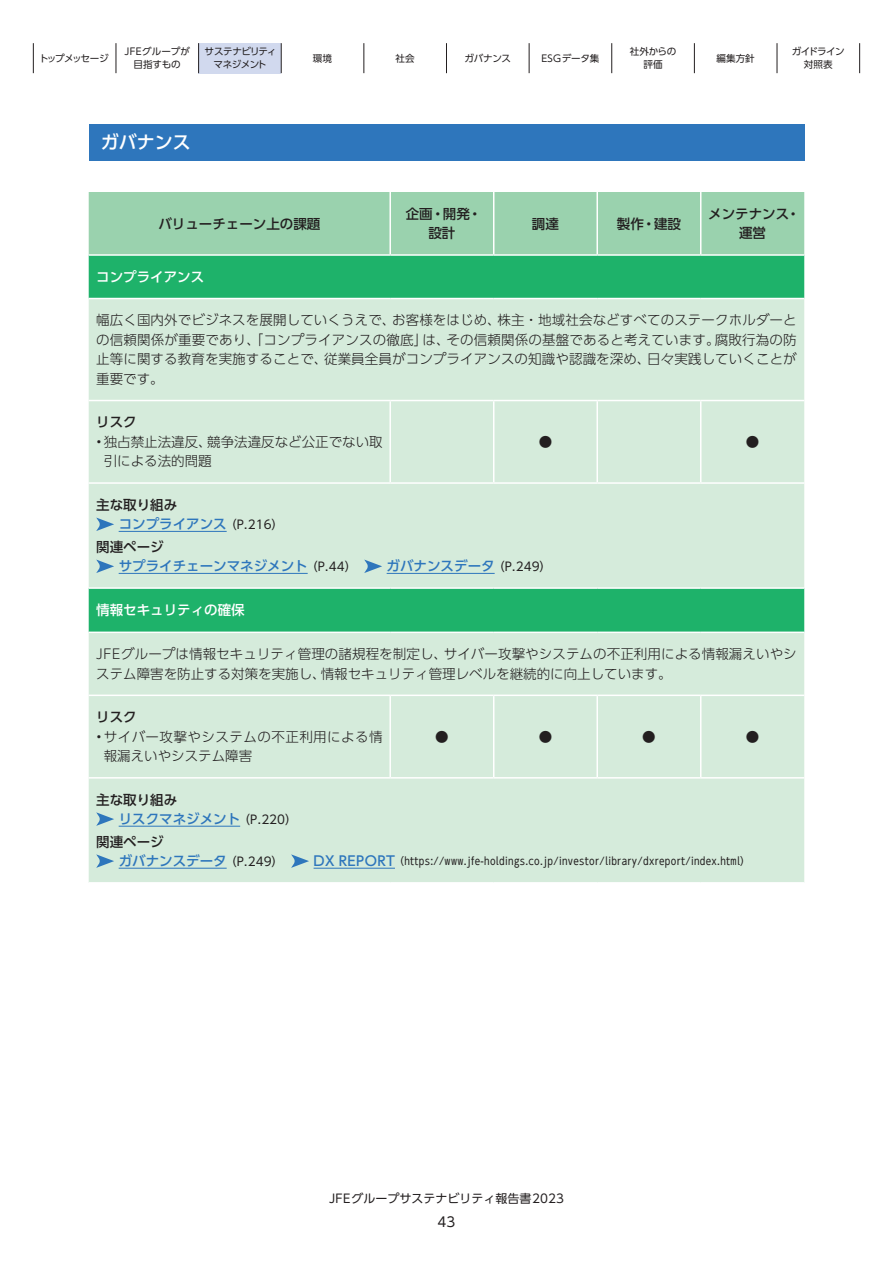
<style>
.page{position:relative;width:893px;height:1263px;background:#fff}
.page>*{position:absolute;margin:0;border:0;box-sizing:border-box;transform-origin:0 0}
.t1{font:500 18px "UD Shin Go Pro";color:#fff}
.t2{font:300 13.5px/19.5px "UD Shin Go Pro";letter-spacing:.005em;color:#231f20}
.t3{font:500 13.5px/19.5px "UD Shin Go Pro";color:#2e76bc}
.t4{font:500 13.5px/19.5px "UD Shin Go Pro";color:#231f20;text-align:center}
.t5{font:300 13.5px/19.5px "UD Shin Go Pro";letter-spacing:.035em;color:#231f20}
.t6{font:500 13.5px "UD Shin Go Pro";color:#fff}
.t7{font:13.5px "UD Shin Go Pro";color:#231f20}
.t8{font:12px "UD Shin Go Pro";color:#231f20}
.t9{font:10.5px "UD Shin Go C Osiz Pr 6";letter-spacing:.03em;color:#231f20}
.t10{font:9.6px/12.8px "UD Shin Go Pro";letter-spacing:-.06em;color:#231f20;text-align:center}
.t11{font:9.6px/12.8px "UD Shin Go Pro";letter-spacing:-.025em;color:#231f20;text-align:center}
.t12{font:9.6px/12.8px "UD Shin Go Pro";color:#231f20;text-align:center}
.t13{font:9.6px "UD Shin Go Pro";letter-spacing:-.115em;color:#231f20}
.t14{font:9.6px "UD Shin Go Pro";letter-spacing:.015em;color:#231f20}
.s1{color:#231f20}
.s2{font-weight:400;font-size:12px;color:#231f20}
.s3{font-family:"UD Shin Go Pro";font-weight:500;font-size:13.5px;color:#2e76bc}
</style>
<div class="page">
<div style="left:199px;top:43px;width:82px;height:30px;background:#d1d9ee"></div>
<hr style="left:33px;top:43px;width:1px;height:30px;background:#231f20">
<hr style="left:116px;top:43px;width:1px;height:30px;background:#231f20">
<hr style="left:198px;top:43px;width:1px;height:30px;background:#231f20">
<hr style="left:281px;top:43px;width:1px;height:30px;background:#231f20">
<hr style="left:364px;top:43px;width:1px;height:30px;background:#231f20">
<hr style="left:446px;top:43px;width:1px;height:30px;background:#231f20">
<hr style="left:529px;top:43px;width:1px;height:30px;background:#231f20">
<hr style="left:611px;top:43px;width:1px;height:30px;background:#231f20">
<hr style="left:694px;top:43px;width:1px;height:30px;background:#231f20">
<hr style="left:777px;top:43px;width:1px;height:30px;background:#231f20">
<hr style="left:859px;top:43px;width:1px;height:30px;background:#231f20">
<div style="left:89px;top:192px;width:715px;height:62px;background:#9ad2ae"></div>
<div style="left:89px;top:256px;width:715px;height:42px;background:#1eb26a"></div>
<svg style="left:89px;top:299px;width:715px;height:583px;background:#c7e6d2"></svg>
<hr style="left:389px;top:192px;width:2px;height:62px;background:#fff">
<hr style="left:493px;top:192px;width:1px;height:62px;background:#fff">
<hr style="left:89px;top:400px;width:301px;height:1px;background:#fff">
<hr style="left:390px;top:400px;width:104px;height:1px;background:#fff">
<hr style="left:389px;top:401px;width:2px;height:81px;background:#fff">
<hr style="left:493px;top:401px;width:1px;height:81px;background:#fff">
<hr style="left:89px;top:482px;width:301px;height:2px;background:#fff">
<hr style="left:390px;top:482px;width:104px;height:2px;background:#fff">
<hr style="left:89px;top:694px;width:301px;height:2px;background:#fff">
<hr style="left:390px;top:694px;width:104px;height:2px;background:#fff">
<hr style="left:389px;top:696px;width:2px;height:81px;background:#fff">
<hr style="left:493px;top:696px;width:1px;height:81px;background:#fff">
<hr style="left:89px;top:777px;width:301px;height:1px;background:#fff">
<hr style="left:390px;top:777px;width:104px;height:1px;background:#fff">
<hr style="left:596px;top:192px;width:2px;height:62px;background:#fff">
<hr style="left:700px;top:192px;width:1px;height:62px;background:#fff">
<hr style="left:494px;top:400px;width:103px;height:1px;background:#fff">
<hr style="left:597px;top:400px;width:104px;height:1px;background:#fff">
<hr style="left:596px;top:401px;width:2px;height:81px;background:#fff">
<hr style="left:701px;top:400px;width:103px;height:1px;background:#fff">
<hr style="left:700px;top:401px;width:1px;height:81px;background:#fff">
<hr style="left:494px;top:482px;width:103px;height:2px;background:#fff">
<hr style="left:597px;top:482px;width:104px;height:2px;background:#fff">
<hr style="left:701px;top:482px;width:103px;height:2px;background:#fff">
<hr style="left:494px;top:694px;width:103px;height:2px;background:#fff">
<hr style="left:597px;top:694px;width:104px;height:2px;background:#fff">
<hr style="left:596px;top:696px;width:2px;height:81px;background:#fff">
<hr style="left:701px;top:694px;width:103px;height:2px;background:#fff">
<hr style="left:700px;top:696px;width:1px;height:81px;background:#fff">
<hr style="left:494px;top:777px;width:103px;height:1px;background:#fff">
<hr style="left:597px;top:777px;width:104px;height:1px;background:#fff">
<hr style="left:701px;top:777px;width:103px;height:1px;background:#fff">
<hr style="left:89px;top:587px;width:301px;height:2px;background:#fff">
<hr style="left:390px;top:587px;width:104px;height:2px;background:#fff">
<hr style="left:494px;top:587px;width:103px;height:2px;background:#fff">
<hr style="left:597px;top:587px;width:104px;height:2px;background:#fff">
<hr style="left:701px;top:587px;width:103px;height:2px;background:#fff">
<hr style="left:89px;top:631px;width:301px;height:2px;background:#fff">
<hr style="left:390px;top:631px;width:104px;height:2px;background:#fff">
<hr style="left:494px;top:631px;width:103px;height:2px;background:#fff">
<hr style="left:597px;top:631px;width:104px;height:2px;background:#fff">
<hr style="left:701px;top:631px;width:103px;height:2px;background:#fff">
<hr style="left:119px;top:531px;width:108px;height:1px;background:#2e76bc">
<hr style="left:119px;top:573px;width:189px;height:1px;background:#2e76bc">
<hr style="left:387px;top:573px;width:108px;height:1px;background:#2e76bc">
<svg style="left:96px;top:517px;width:18px;height:14px"></svg>
<svg style="left:96px;top:559px;width:18px;height:14px"></svg>
<svg style="left:364px;top:559px;width:18px;height:14px"></svg>
<hr style="left:119px;top:826px;width:121px;height:1px;background:#2e76bc">
<hr style="left:119px;top:868px;width:108px;height:1px;background:#2e76bc">
<hr style="left:314px;top:868px;width:81px;height:1px;background:#2e76bc">
<svg style="left:96px;top:812px;width:18px;height:14px"></svg>
<svg style="left:96px;top:854px;width:18px;height:14px"></svg>
<svg style="left:291px;top:854px;width:18px;height:14px"></svg>
<div style="left:89px;top:124px;width:715px;height:37px;background:#2e76bc"></div>
<p class="t13" style="left:39px;top:50px;width:71px">トップメッセージ</p>
<p class="t12" style="left:125px;top:45px;width:67px">JFEグループが目指すもの</p>
<p class="t10" style="left:205px;top:45px;width:73px">サステナビリティマネジメント</p>
<p class="t11" style="left:313px;top:51px;width:21px">環境</p>
<p class="t11" style="left:396px;top:51px;width:21px">社会</p>
<p class="t11" style="left:464px;top:51px;width:48px">ガバナンス</p>
<p class="t14" style="left:541px;top:50px;width:60px">ESGデータ集</p>
<p class="t11" style="left:630px;top:45px;width:48px">社外からの評価</p>
<p class="t11" style="left:716px;top:51px;width:40px">編集方針</p>
<p class="t10" style="left:792px;top:45px;width:55px">ガイドライン対照表</p>
<h1 class="t1" style="left:101px;top:128px;width:91px">ガバナンス</h1>
<p class="t4" style="left:158px;top:213px;width:163px">バリューチェーン上の課題</p>
<p class="t4" style="left:406px;top:204px;width:77px">企画・開発・設計</p>
<p class="t4" style="left:532px;top:213px;width:28px">調達</p>
<p class="t4" style="left:617px;top:213px;width:66px">製作・建設</p>
<p class="t4" style="left:708px;top:204px;width:93px">メンテナンス・運営</p>
<p class="t6" style="left:96px;top:266px;width:110px">コンプライアンス</p>
<p class="t2" style="left:96px;top:310px;width:702px;text-align:justify">幅広く国内外でビジネスを展開していくうえで、お客様をはじめ、株主・地域社会などすべてのステークホルダーとの信頼関係が重要であり、「コンプライアンスの徹底」は、その信頼関係の基盤であると考えています。腐敗行為の防止等に関する教育を実施することで、従業員全員がコンプライアンスの知識や認識を深め、日々実践していくことが重要です。</p>
<p class="t4" style="left:96px;top:412px;width:42px">リスク</p>
<p class="t2" style="left:104px;top:431px;width:281px;text-indent:-8px">•独占禁止法違反、競争法違反など公正でない取引による法的問題</p>
<p class="t2" style="left:539px;top:431px;width:15px">●</p>
<p class="t2" style="left:746px;top:431px;width:15px">●</p>
<p class="t3" style="left:119px;top:495px;width:166px;text-indent:-22px"><span class="s1">主な取り組み<br></span>コンプライアンス <span class="s2">（P.216）</span></p>
<p class="t3" style="left:119px;top:537px;width:240px;text-indent:-22px"><span class="s1">関連ページ<br></span>サプライチェーンマネジメント <span class="s2">（P.44）</span></p>
<p class="t3" style="left:387px;top:556px;width:166px">ガバナンスデータ <span class="s2">（P.249）</span></p>
<p class="t6" style="left:96px;top:599px;width:150px">情報セキュリティの確保</p>
<p class="t2" style="left:96px;top:644px;width:702px">JFEグループは情報セキュリティ管理の諸規程を制定し、サイバー攻撃やシステムの不正利用による情報漏えいやシステム障害を防止する対策を実施し、情報セキュリティ管理レベルを継続的に向上しています。</p>
<p class="t4" style="left:96px;top:707px;width:42px">リスク</p>
<p class="t5" style="left:104px;top:726px;width:280px;text-indent:-8px">•サイバー攻撃やシステムの不正利用による情報漏えいやシステム障害</p>
<p class="t2" style="left:435px;top:726px;width:15px">●</p>
<p class="t2" style="left:539px;top:726px;width:15px">●</p>
<p class="t2" style="left:642px;top:726px;width:15px">●</p>
<p class="t2" style="left:746px;top:726px;width:15px">●</p>
<p class="t3" style="left:119px;top:789px;width:180px;text-indent:-22px"><span class="s1">主な取り組み<br></span>リスクマネジメント <span class="s2">（P.220）</span></p>
<p class="t3" style="left:119px;top:831px;width:166px;text-indent:-22px"><span class="s1">関連ページ<br></span>ガバナンスデータ <span class="s2">（P.249）</span></p>
<p class="t9" style="left:314px;top:853px;width:434px"><span class="s3">DX REPORT</span> （https://www.jfe-holdings.co.jp/investor/library/dxreport/index.html）</p>
<p class="t8" style="left:329px;top:1188px;width:236px">JFEグループサステナビリティ報告書2023</p>
<p class="t7" style="left:438px;top:1211px;width:19px">43</p>
</div>
